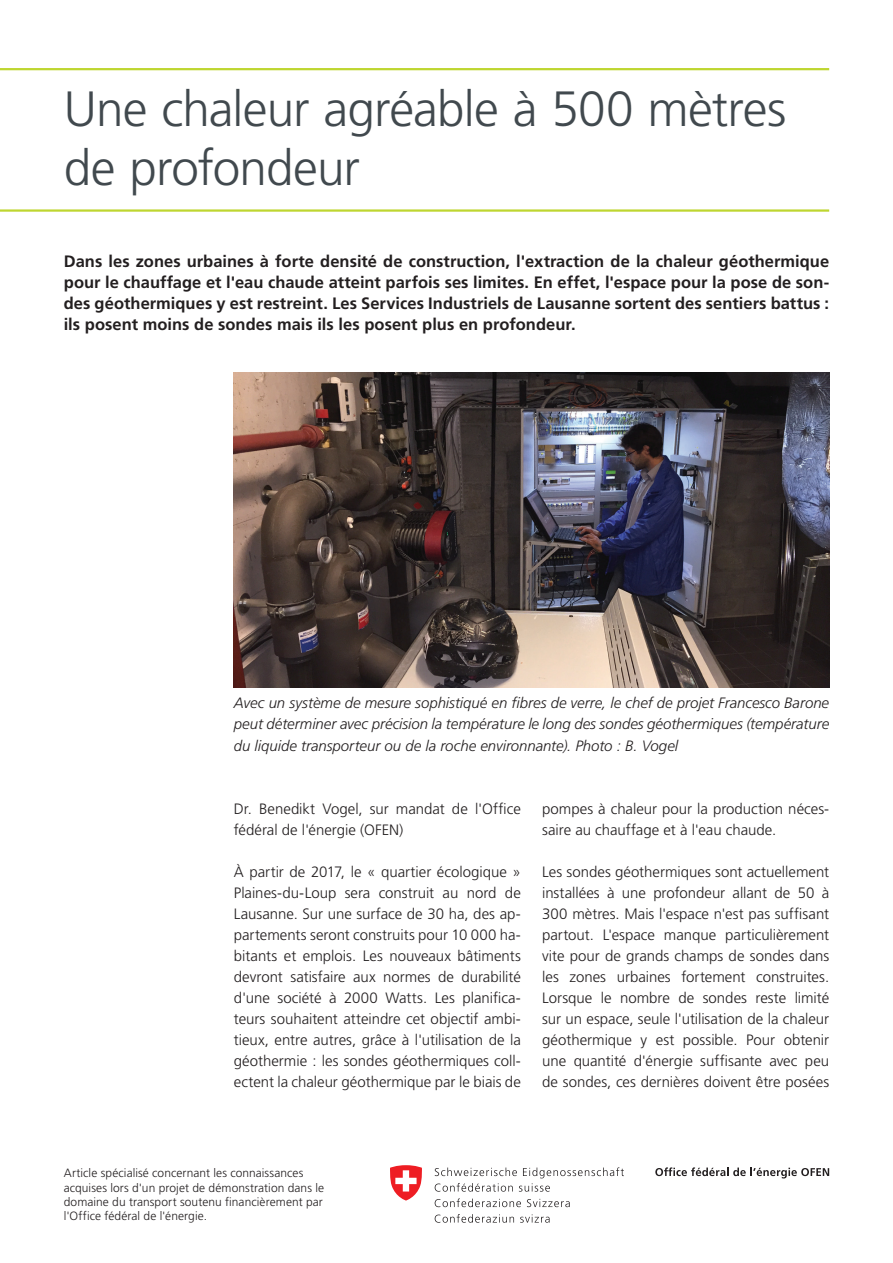
<style>
.page{position:relative;width:893px;height:1263px;background:#fff}
.page>*{position:absolute;margin:0;border:0;box-sizing:border-box;transform-origin:0 0}
.t1{font:300 49.5px/59.4px "Frutiger LT Std";letter-spacing:-.02em;color:#41494e}
.t2{font:700 16.5px/21px "Frutiger LT Std";color:#231f20;text-align:justify}
.t3{font:300 15px/21px "Frutiger LT Std";color:#231f20}
.t4{font:italic 300 15px/21px "Frutiger LT Std";letter-spacing:-.005em;color:#231f20;text-align:justify}
.t5{font:300 12px/14.4px "Frutiger LT Std";letter-spacing:.005em;color:#231f20}
</style>
<div class="page">
<hr style="left:0;top:68px;width:829px;height:2px;background:#bed630">
<hr style="left:0;top:209px;width:829px;height:3px;background:#bed630">
<img style="left:234px;top:372px;width:595px;height:315px">
<svg style="left:655px;top:1167px;width:174px;height:11px"></svg>
<svg style="left:435px;top:1167px;width:189px;height:25px"></svg>
<svg style="left:435px;top:1198px;width:86px;height:9px"></svg>
<svg style="left:527px;top:1199px;width:43px;height:8px"></svg>
<svg style="left:435px;top:1214px;width:79px;height:9px"></svg>
<svg style="left:520px;top:1214px;width:30px;height:9px"></svg>
<svg style="left:390px;top:1165px;width:32px;height:35px"></svg>
<h1 class="t1" style="left:64px;top:80px;width:724px">Une chaleur agréable à 500 mètres de profondeur</h1>
<p class="t2" style="left:64px;top:251px;width:767px">Dans les zones urbaines à forte densité de construction, l'extraction de la chaleur géothermique pour le chauffage et l'eau chaude atteint parfois ses limites. En effet, l'espace pour la pose de son&shy;des géothermiques y est restreint. Les Services Industriels de Lausanne sortent des sentiers battus : ils posent moins de sondes mais ils les posent plus en profondeur.</p>
<p class="t4" style="left:234px;top:693px;width:597px">Avec un système de mesure sophistiqué en fibres de verre, le chef de projet Francesco Barone peut déterminer avec précision la température le long des sondes géothermiques (température du liquide transporteur ou de la roche environnante). Photo : B. Vogel</p>
<p class="t3" style="left:234px;top:798px;width:289px">Dr. Benedikt Vogel, sur mandat de l'Office fédéral de l'énergie (OFEN)</p>
<p class="t3" style="left:234px;top:861px;width:289px;text-align:justify">À partir de 2017, le « quartier écologique » Plaines-du-Loup sera construit au nord de Lausanne. Sur une surface de 30 ha, des ap&shy;partements seront construits pour 10 000 ha&shy;bitants et emplois. Les nouveaux bâtiments devront satisfaire aux normes de durabilité d'une société à 2000 Watts. Les planifica&shy;teurs souhaitent atteindre cet objectif ambi&shy;tieux, entre autres, grâce à l'utilisation de la géothermie : les sondes géothermiques coll&shy;ectent la chaleur géothermique par le biais de</p>
<p class="t3" style="left:542px;top:798px;width:289px">pompes à chaleur pour la production néces&shy;saire au chauffage et à l'eau chaude.</p>
<p class="t3" style="left:542px;top:861px;width:289px;text-align:justify">Les sondes géothermiques sont actuellement installées à une profondeur allant de 50 à 300 mètres. Mais l'espace n'est pas suffisant partout. L'espace manque particulièrement vite pour de grands champs de sondes dans les zones urbaines fortement construites.<br>Lorsque le nombre de sondes reste limité sur un espace, seule l'utilisation de la chaleur géothermique y est possible. Pour obtenir une quantité d'énergie suffisante avec peu de sondes, ces dernières doivent être posées</p>
<p class="t5" style="left:64px;top:1166px;width:262px">Article spécialisé concernant les connaissances acquises lors d'un projet de démonstration dans le domaine du transport soutenu financièrement par l'Office fédéral de l'énergie.</p>
</div>
